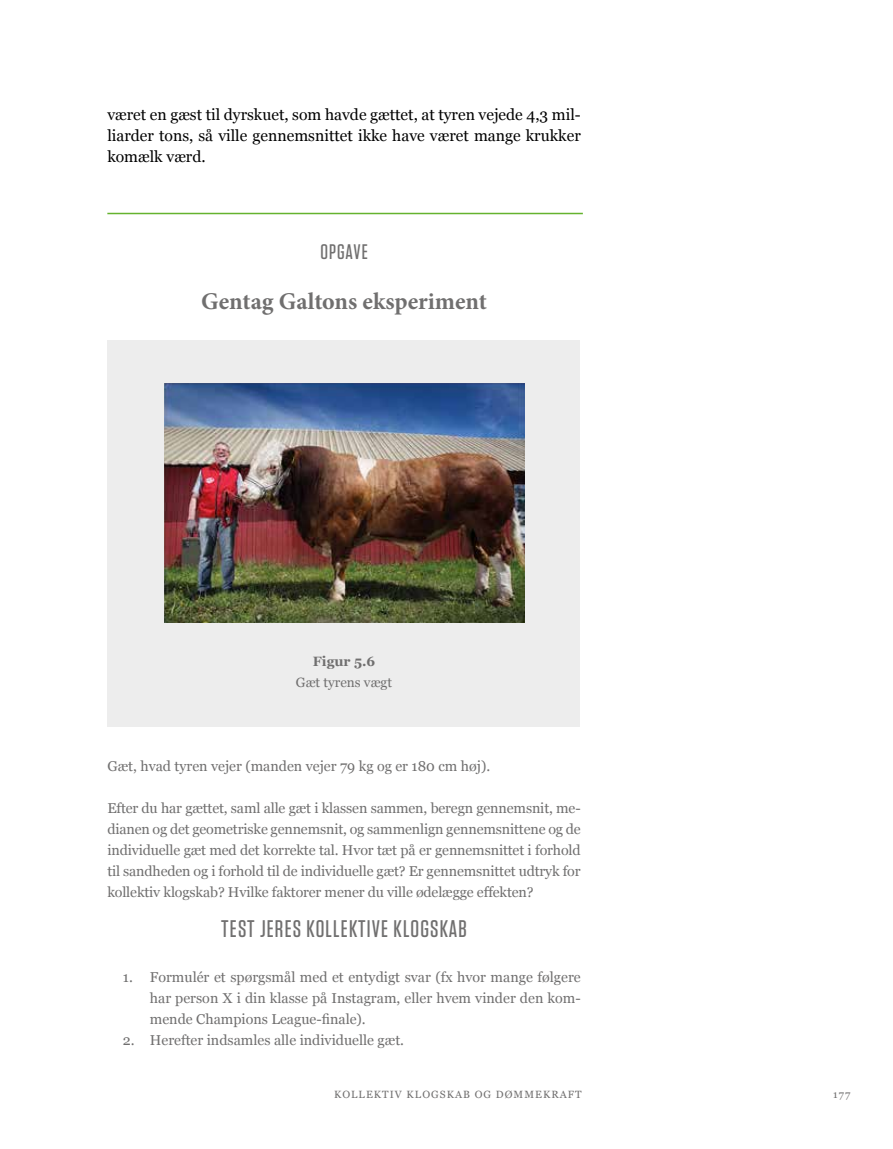
<style>
.page{position:relative;width:893px;height:1149px;background:#fff}
.page>*{position:absolute;margin:0;border:0;box-sizing:border-box;transform-origin:0 0}
.t1{font:500 24px "Tungsten";letter-spacing:.05em;color:#706f6f}
.t2{font:700 24px "Minion Pro";color:#706f6f}
.t3{font:500 21px "Tungsten";letter-spacing:.05em;color:#706f6f}
.t4{font:15.75px/21px "Georgia";color:#000;text-align:justify}
.t5{font:14.25px/21px "Georgia";color:#706f6f;text-align:justify}
.t6{font:13.5px "Georgia";color:#706f6f}
.t7{font:700 13.5px "Georgia";color:#706f6f}
.t8{font:10.5px "Georgia";letter-spacing:.1em;color:#706f6f}
</style>
<div class="page">
<div style="left:107px;top:339px;width:473px;height:387px;background:#ededed"></div>
<hr style="left:107px;top:213px;width:476px;height:1px;background:#65b32e">
<img style="left:165px;top:383px;width:359px;height:239px">
<p class="t4" style="left:107px;top:103px;width:475px">været en gæst til dyrskuet, som havde gættet, at tyren vejede 4,3 mil&shy;liarder tons, så ville gennemsnittet ikke have været mange krukker komælk værd.</p>
<h2 class="t3" style="left:320px;top:241px;width:49px">OPGAVE</h2>
<h1 class="t2" style="left:201px;top:284px;width:288px">Gentag Galtons eksperiment</h1>
<p class="t7" style="left:313px;top:651px;width:64px">Figur 5.6</p>
<p class="t6" style="left:296px;top:672px;width:98px">Gæt tyrens vægt</p>
<p class="t5" style="left:107px;top:755px;width:384px">Gæt, hvad tyren vejer (manden vejer 79 kg og er 180 cm høj).</p>
<p class="t5" style="left:107px;top:797px;width:475px">Efter du har gættet, saml alle gæt i klassen sammen, beregn gennemsnit, me&shy;dianen og det geometriske gennemsnit, og sammenlign gennemsnittene og de individuelle gæt med det korrekte tal. Hvor tæt på er gennemsnittet i forhold til sandheden og i forhold til de individuelle gæt? Er gennemsnittet udtryk for kollektiv klogskab? Hvilke faktorer mener du ville ødelægge effekten?</p>
<h1 class="t1" style="left:221px;top:915px;width:247px">TEST JERES KOLLEKTIVE KLOGSKAB</h1>
<p class="t5" style="left:150px;top:965px;width:432px;text-indent:-27px">1. Formulér et spørgsmål med et entydigt svar (fx hvor mange følgere har person X i din klasse på Instagram, eller hvem vinder den kom&shy;mende Champions League-finale).</p>
<p class="t5" style="left:123px;top:1028px;width:283px">2. Herefter indsamles alle individuelle gæt.</p>
<p class="t8" style="left:334px;top:1086px;width:249px">KOLLEKTIV KLOGSKAB OG DØMMEKRAFT</p>
<p class="t8" style="left:833px;top:1085px;width:19px">177</p>
</div>
